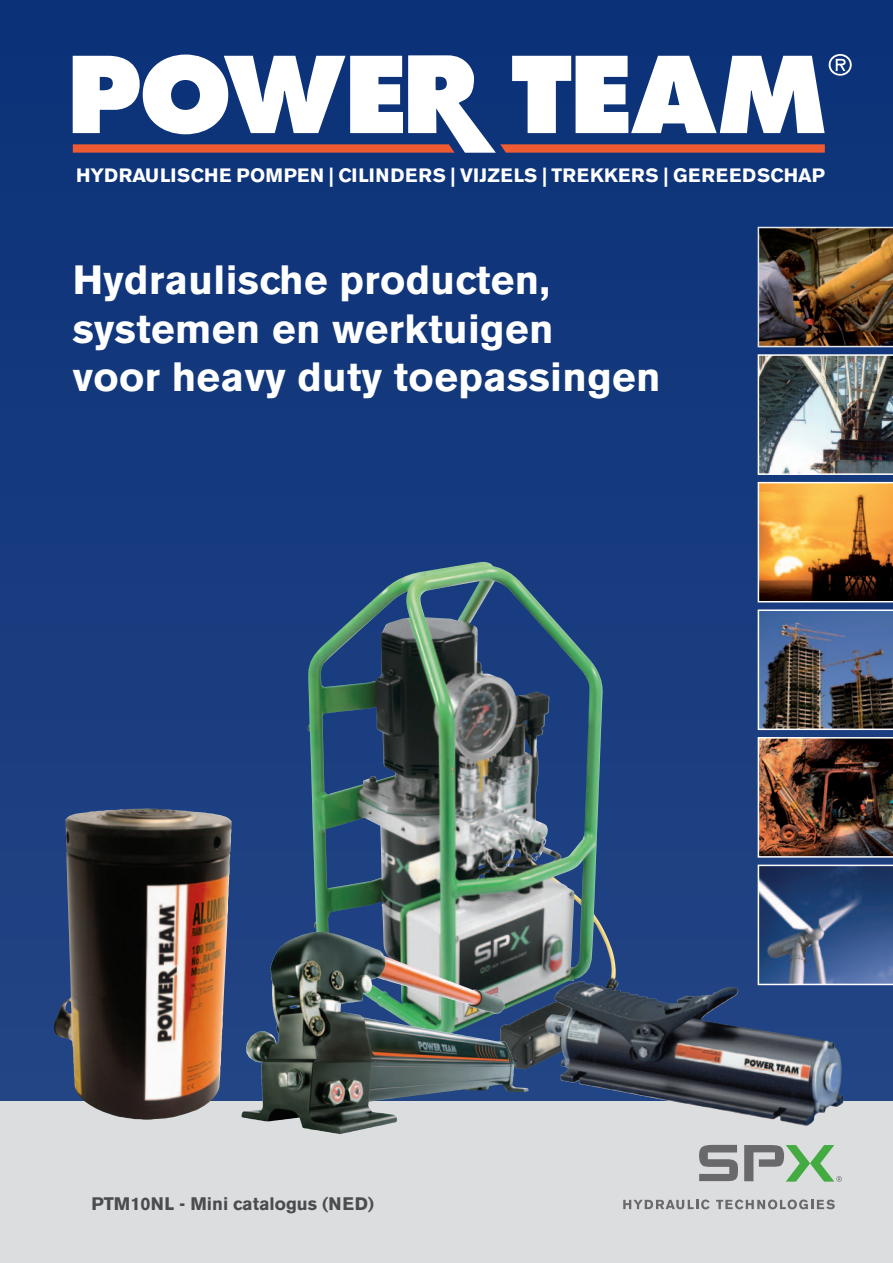
<style>
.page{position:relative;width:893px;height:1263px;background:#fff}
.page>*{position:absolute;margin:0;border:0;box-sizing:border-box;transform-origin:0 0}
.t1{font:700 40.5px/48.6px "Akzidenz Grotesk BE";letter-spacing:.01em;color:#fff}
.t2{font:700 19.2px "Akzidenz Grotesk BE";letter-spacing:.04em;color:#fff}
.t3{font:700 18px "Akzidenz Grotesk BE";color:#4b4c4d}
</style>
<div class="page">
<div style="left:0;top:0;width:893px;height:1110px;background:#14397d"></div>
<div style="left:0;top:1101px;width:893px;height:162px;background:#dcdddf"></div>
<svg style="left:699px;top:1145px;width:39px;height:36px"></svg>
<svg style="left:744px;top:1145px;width:98px;height:37px"></svg>
<svg style="left:623px;top:1199px;width:87px;height:10px"></svg>
<svg style="left:716px;top:1199px;width:119px;height:10px"></svg>
<svg style="left:73px;top:54px;width:779px;height:99px"></svg>
<img style="left:758px;top:737px;width:135px;height:121px">
<svg style="left:758px;top:482px;width:135px;height:120px;background:#ba843b"></svg>
<img style="left:758px;top:609px;width:135px;height:121px">
<img style="left:758px;top:227px;width:135px;height:120px">
<img style="left:758px;top:354px;width:135px;height:121px">
<svg style="left:758px;top:865px;width:135px;height:120px"></svg>
<img style="left:308px;top:562px;width:308px;height:507px">
<img style="left:246px;top:932px;width:72px;height:126px">
<img style="left:53px;top:808px;width:179px;height:312px">
<img style="left:545px;top:981px;width:298px;height:145px">
<p class="t2" style="left:76px;top:164px;width:750px">HYDRAULISCHE POMPEN | CILINDERS | VIJZELS | TREKKERS | GEREEDSCHAP</p>
<p class="t1" style="left:73px;top:256px;width:589px">Hydraulische producten, systemen en werktuigen<br>voor heavy duty toepassingen</p>
<p class="t3" style="left:91px;top:1193px;width:284px">PTM10NL - Mini catalogus (NED)</p>
</div>
